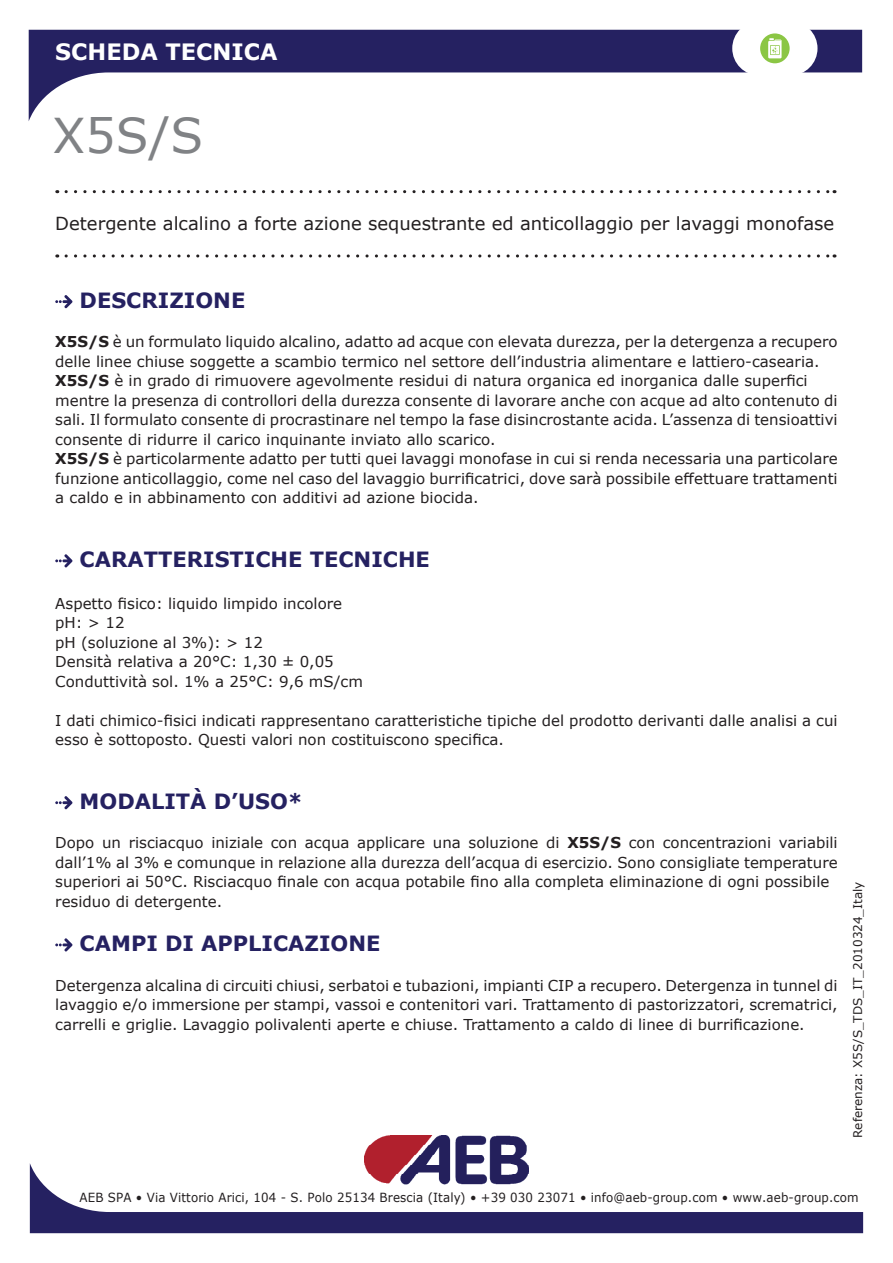
<style>
.page{position:relative;width:893px;height:1263px;background:#fff}
.page>*{position:absolute;margin:0;border:0;box-sizing:border-box;transform-origin:0 0}
.t1{font:48px "Verdana";color:#808285}
.t2{font:700 22.5px "Verdana";color:#fff}
.t3{font:700 21px "Verdana";color:#252161}
.t4{font:18px "Verdana";color:#231f20}
.t5{font:15px/19.5px "Verdana";color:#231f20}
.t6{font:12.6px "Verdana";letter-spacing:.01em;color:#231f20;scale:.94 1}
.t7{font:12px "Verdana";color:#231f20}
.s1{font-weight:700}
</style>
<div class="page">
<svg style="left:66px;top:190px;width:769px;height:3px"></svg>
<svg style="left:66px;top:254px;width:769px;height:4px"></svg>
<img style="left:364px;top:1135px;width:163px;height:28px">
<svg style="left:29px;top:30px;width:833px;height:91px"></svg>
<div style="left:732px;top:21px;width:85px;height:55px;background:#fff;border-radius:27px"></div>
<div style="left:760px;top:33px;width:30px;height:30px;background:#8bc644;border-radius:50%"></div>
<svg style="left:768px;top:38px;width:14px;height:20px"></svg>
<svg style="left:30px;top:1163px;width:833px;height:70px"></svg>
<svg style="left:55px;top:295px;width:17px;height:13px"></svg>
<svg style="left:55px;top:554px;width:17px;height:13px"></svg>
<svg style="left:55px;top:796px;width:17px;height:13px"></svg>
<svg style="left:55px;top:938px;width:17px;height:13px"></svg>
<h2 class="t2" style="left:55px;top:35px;width:224px">SCHEDA TECNICA</h2>
<h1 class="t1" style="left:52px;top:103px;width:152px">X5S/S</h1>
<p class="t4" style="left:55px;top:211px;width:780px">Detergente alcalino a forte azione sequestrante ed anticollaggio per lavaggi monofase</p>
<h3 class="t3" style="left:80px;top:286px;width:167px">DESCRIZIONE</h3>
<p class="t5" style="left:55px;top:332px;width:784px"><span class="s1">X5S/S</span> è un formulato liquido alcalino, adatto ad acque con elevata durezza, per la detergenza a recupero delle linee chiuse soggette a scambio termico nel settore dell’industria alimentare e lattiero-casearia.<br><span class="s1">X5S/S</span> è in grado di rimuovere agevolmente residui di natura organica ed inorganica dalle superfici mentre la presenza di controllori della durezza consente di lavorare anche con acque ad alto contenuto di sali. Il formulato consente di procrastinare nel tempo la fase disincrostante acida. L’assenza di tensioattivi consente di ridurre il carico inquinante inviato allo scarico.<br><span class="s1">X5S/S</span> è particolarmente adatto per tutti quei lavaggi monofase in cui si renda necessaria una particolare funzione anticollaggio, come nel caso del lavaggio burrificatrici, dove sarà possibile effettuare trattamenti a caldo e in abbinamento con additivi ad azione biocida.</p>
<h3 class="t3" style="left:80px;top:545px;width:352px">CARATTERISTICHE TECNICHE</h3>
<p class="t5" style="left:55px;top:593px;width:309px">Aspetto fisico: liquido limpido incolore pH: &gt; 12<br>pH (soluzione al 3%): &gt; 12<br>Densità relativa a 20°C: 1,30 ± 0,05<br>Conduttività sol. 1% a 25°C: 9,6 mS/cm</p>
<p class="t5" style="left:55px;top:710px;width:784px">I dati chimico-fisici indicati rappresentano caratteristiche tipiche del prodotto derivanti dalle analisi a cui esso è sottoposto. Questi valori non costituiscono specifica.</p>
<h3 class="t3" style="left:80px;top:787px;width:225px">MODALITÀ D’USO*</h3>
<p class="t5" style="left:55px;top:833px;width:784px">Dopo un risciacquo iniziale con acqua applicare una soluzione di <span class="s1">X5S/S</span> con concentrazioni variabili dall’1% al 3% e comunque in relazione alla durezza dell’acqua di esercizio. Sono consigliate temperature superiori ai 50°C. Risciacquo finale con acqua potabile fino alla completa eliminazione di ogni possibile residuo di detergente.</p>
<h3 class="t3" style="left:80px;top:929px;width:302px">CAMPI DI APPLICAZIONE</h3>
<p class="t5" style="left:55px;top:975px;width:784px;text-align:justify">Detergenza alcalina di circuiti chiusi, serbatoi e tubazioni, impianti CIP a recupero. Detergenza in tunnel di lavaggio e/o immersione per stampi, vassoi e contenitori vari. Trattamento di pastorizzatori, scrematrici, carrelli e griglie. Lavaggio polivalenti aperte e chiuse. Trattamento a caldo di linee di burrificazione.</p>
<p class="t7" style="left:850px;top:1137px;width:257px;rotate:-90deg">Referenza: X5S/S_TDS_IT_2010324_Italy</p>
<p class="t6" style="left:80px;top:1189px;width:830px">AEB SPA • Via Vittorio Arici, 104 - S. Polo 25134 Brescia (Italy) • +39 030 23071 • info@aeb-group.com • www.aeb-group.com</p>
</div>
